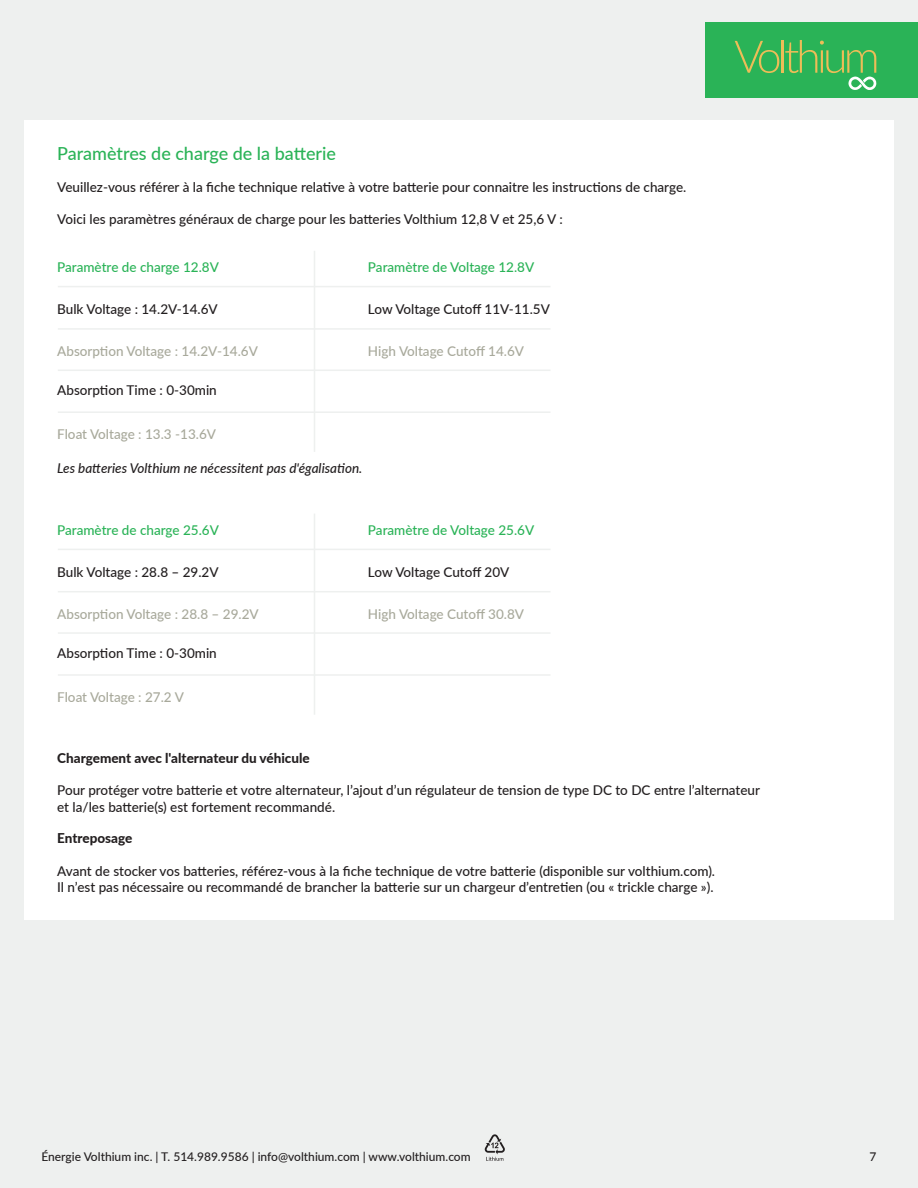
<style>
.page{position:relative;width:918px;height:1188px;background:#eef0ef}
.page>*{position:absolute;margin:0;border:0;box-sizing:border-box;transform-origin:0 0}
.t1{font:500 18px "Lato";color:#2ab357}
.t2{font:500 13.5px/16.2px "Lato";color:#231f20}
.t3{font:500 13.5px "Lato";color:#a8a99b}
.t4{font:500 13.5px "Lato";color:#2ab357}
.t5{font:italic 500 13.5px "Lato";color:#231f20}
.t6{font:800 13.5px "Lato";color:#231f20}
.t7{font:500 12px "Lato";color:#231f20}
</style>
<div class="page">
<svg style="left:485px;top:1134px;width:20px;height:27px"></svg>
<div style="left:706px;top:22px;width:212px;height:75px;background:#2ab357"></div>
<svg style="left:735px;top:41px;width:44px;height:32px"></svg>
<hr style="left:782px;top:40px;width:2px;height:33px;background:#edbd57">
<svg style="left:785px;top:40px;width:92px;height:50px"></svg>
<div style="left:24px;top:120px;width:870px;height:799px;background:#fff"></div>
<hr style="left:58px;top:328px;width:493px;height:2px;background:#eef0ef">
<hr style="left:58px;top:411px;width:493px;height:2px;background:#eef0ef">
<hr style="left:58px;top:370px;width:493px;height:1px;background:#eef0ef">
<hr style="left:58px;top:286px;width:493px;height:1px;background:#eef0ef">
<hr style="left:314px;top:251px;width:1px;height:201px;background:#eef0ef">
<hr style="left:58px;top:591px;width:493px;height:1px;background:#eef0ef">
<hr style="left:58px;top:674px;width:493px;height:2px;background:#eef0ef">
<hr style="left:58px;top:632px;width:493px;height:2px;background:#eef0ef">
<hr style="left:58px;top:549px;width:493px;height:1px;background:#eef0ef">
<hr style="left:314px;top:514px;width:1px;height:201px;background:#eef0ef">
<h1 class="t1" style="left:57px;top:141px;width:280px">Paramètres de charge de la batterie</h1>
<p class="t2" style="left:57px;top:179px;width:631px">Veuillez-vous référer à la fiche technique relative à votre batterie pour connaitre les instructions de charge.</p>
<p class="t2" style="left:57px;top:211px;width:507px">Voici les paramètres généraux de charge pour les batteries Volthium 12,8 V et 25,6 V :</p>
<p class="t4" style="left:57px;top:258px;width:163px">Paramètre de charge 12.8V</p>
<p class="t4" style="left:368px;top:258px;width:168px">Paramètre de Voltage 12.8V</p>
<p class="t2" style="left:57px;top:300px;width:162px">Bulk Voltage : 14.2V-14.6V</p>
<p class="t2" style="left:368px;top:300px;width:183px">Low Voltage Cutoff 11V-11.5V</p>
<p class="t3" style="left:57px;top:341px;width:202px">Absorption Voltage : 14.2V-14.6V</p>
<p class="t3" style="left:368px;top:341px;width:158px">High Voltage Cutoff 14.6V</p>
<p class="t2" style="left:57px;top:382px;width:161px">Absorption Time : 0-30min</p>
<p class="t3" style="left:57px;top:425px;width:160px">Float Voltage : 13.3 -13.6V</p>
<p class="t5" style="left:57px;top:458px;width:307px">Les batteries Volthium ne nécessitent pas d'égalisation.</p>
<p class="t4" style="left:57px;top:520px;width:163px">Paramètre de charge 25.6V</p>
<p class="t4" style="left:368px;top:520px;width:168px">Paramètre de Voltage 25.6V</p>
<p class="t2" style="left:57px;top:563px;width:163px">Bulk Voltage : 28.8 – 29.2V</p>
<p class="t2" style="left:368px;top:563px;width:143px">Low Voltage Cutoff 20V</p>
<p class="t3" style="left:57px;top:604px;width:203px">Absorption Voltage : 28.8 – 29.2V</p>
<p class="t3" style="left:368px;top:604px;width:158px">High Voltage Cutoff 30.8V</p>
<p class="t2" style="left:57px;top:645px;width:161px">Absorption Time : 0-30min</p>
<p class="t3" style="left:57px;top:687px;width:128px">Float Voltage : 27.2 V</p>
<p class="t6" style="left:57px;top:748px;width:254px">Chargement avec l'alternateur du véhicule</p>
<p class="t2" style="left:57px;top:782px;width:704px">Pour protéger votre batterie et votre alternateur, l’ajout d’un régulateur de tension de type DC to DC entre l’alternateur et la/les batterie(s) est fortement recommandé.</p>
<p class="t6" style="left:57px;top:829px;width:77px">Entreposage</p>
<p class="t2" style="left:57px;top:862px;width:659px">Avant de stocker vos batteries, référez-vous à la fiche technique de votre batterie (disponible sur volthium.com).<br>Il n’est pas nécessaire ou recommandé de brancher la batterie sur un chargeur d’entretien (ou « trickle charge »).</p>
<p class="t7" style="left:42px;top:1150px;width:431px">Énergie Volthium inc. | T. 514.989.9586 | info@volthium.com | www.volthium.com</p>
<p class="t7" style="left:869px;top:1150px;width:8px">7</p>
</div>
